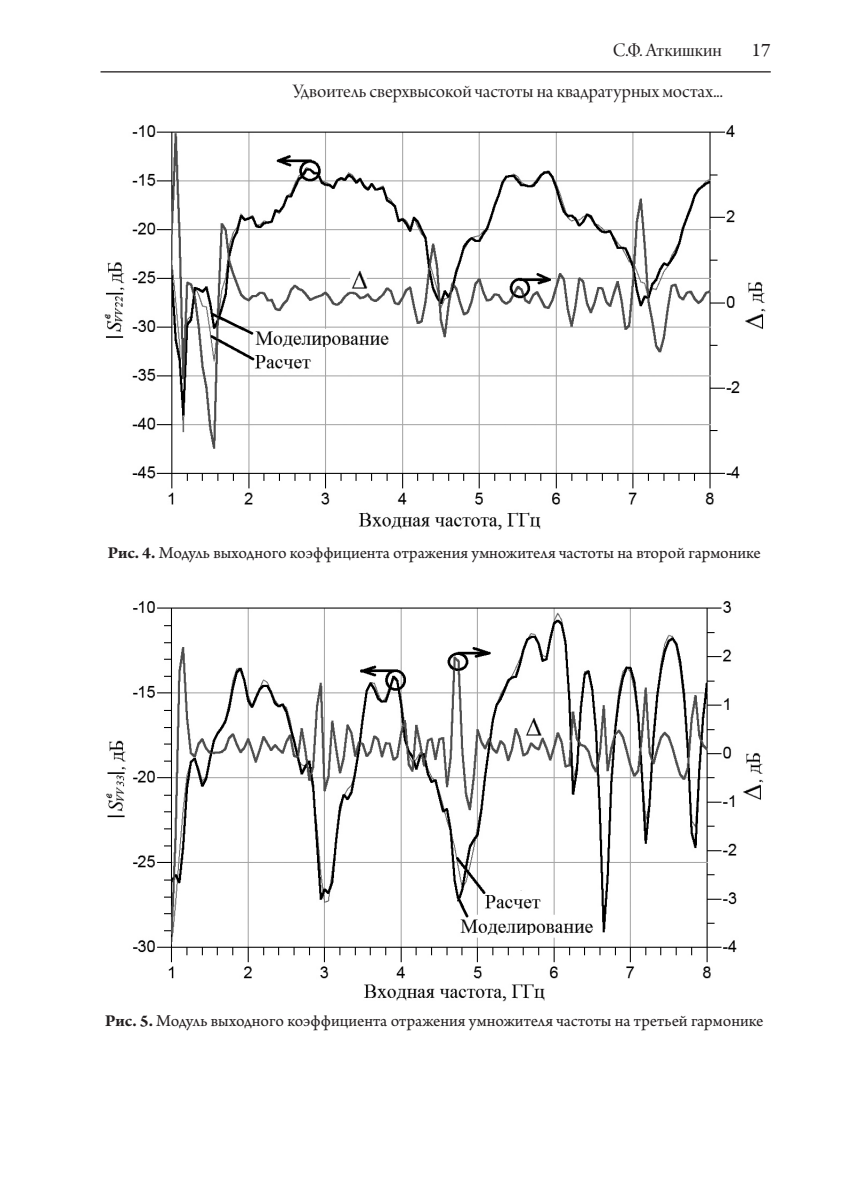
<style>
.page{position:relative;width:844px;height:1191px;background:#fff}
.page>*{position:absolute;margin:0;border:0;box-sizing:border-box;transform-origin:0 0}
.t1{font:20.12px "Arno Pro Display";color:#231f20}
.t2{font:20.12px "Arno Pro";color:#231f20}
.Рисунок{font:17.5px "Arno Pro";color:#231f20}
.s1{font-size:24.5px;color:#fff}
.s2{font-weight:700}
</style>
<div class="page">
<hr style="left:100px;top:71px;width:670px;height:1px;background:#231f20">
<img style="left:104px;top:125px;width:662px;height:405px">
<img style="left:106px;top:601px;width:658px;height:401px">
<p class="t1" style="left:612px;top:39px;width:110px">С.Ф. Аткишкин</p>
<p class="t2" style="left:751px;top:39px;width:21px">17</p>
<p class="t1" style="left:293px;top:80px;width:478px">Удвоитель сверхвысокой частоты на квадратурных мостах... <span class="s1">17</span></p>
<p class="Рисунок" style="left:108px;top:542px;width:654px"><span class="s2">Рис. 4.</span> Модуль выходного коэффициента отражения умножителя частоты на второй гармонике</p>
<p class="Рисунок" style="left:105px;top:1010px;width:659px"><span class="s2">Рис. 5.</span> Модуль выходного коэффициента отражения умножителя частоты на третьей гармонике</p>
</div>
